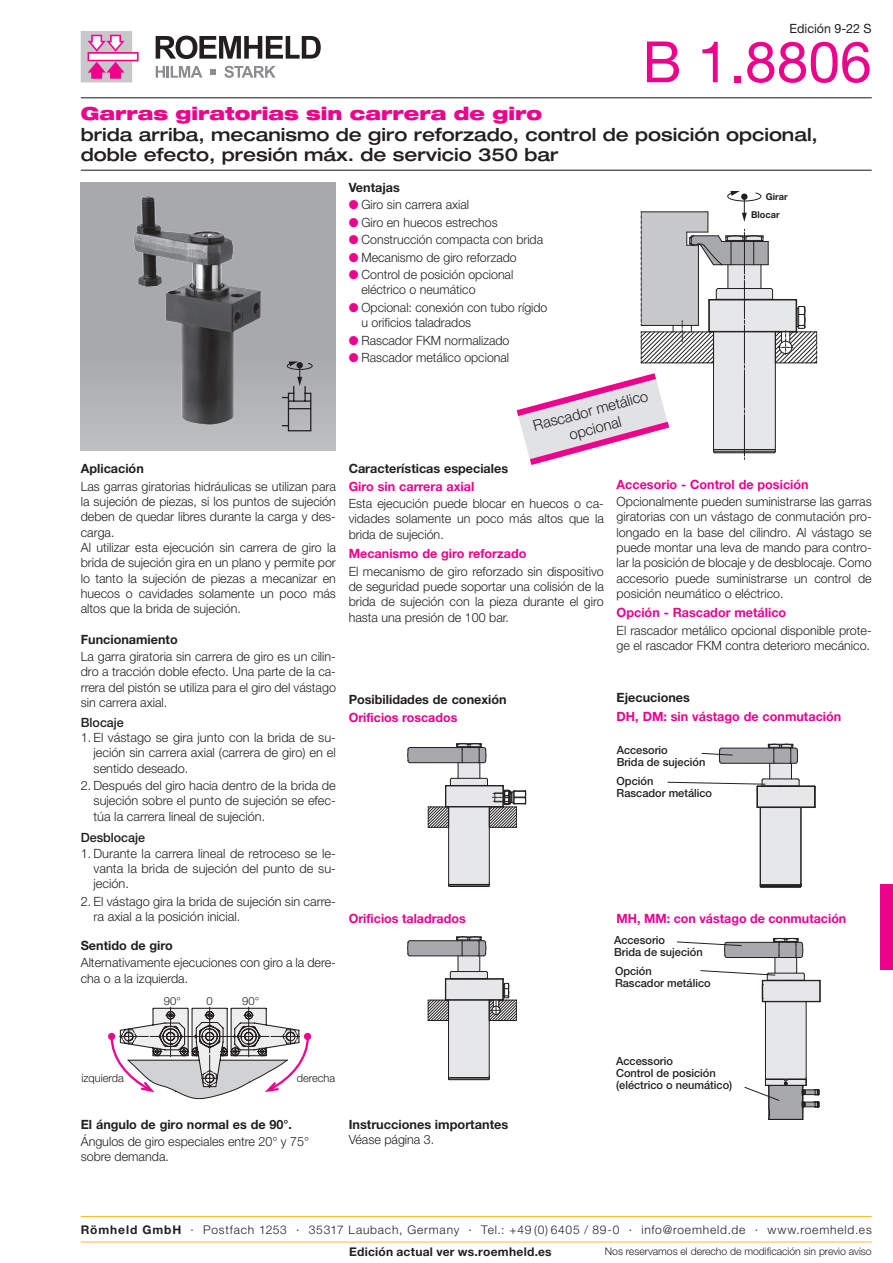
<style>
.page{position:relative;width:893px;height:1263px;background:#fff}
.page>*{position:absolute;margin:0;border:0;box-sizing:border-box;transform-origin:0 0}
.t1{font:57px "Helvetica Neue LT Pro";color:#ed028c}
.t2{font:500 expanded 18px/20.2px "Helvetica Neue LT Pro";color:#231f20}
.t3{font:900 expanded 18px "Helvetica Neue LT Pro";color:#ed028c}
.t4{font:300 15px/18px "Helvetica Neue LT Pro";color:#231f20;text-align:center}
.t5{font:300 12.75px/15.3px "Helvetica Neue LT Pro";color:#231f20}
.t6{font:700 12.75px "Helvetica Neue LT Pro";color:#ed028c}
.t7{font:700 12.75px "Helvetica Neue LT Pro";color:#231f20}
.t8{font:500 12.75px "Helvetica Neue LT Pro";color:#231f20}
.t9{font:12.75px "Helvetica Neue LT Pro";color:#231f20}
.t10{font:300 12px "Helvetica Neue LT Pro";letter-spacing:.065em;color:#231f20}
.t11{font:700 12px "Helvetica Neue LT Pro";letter-spacing:.025em;color:#231f20}
.t12{font:500 11.25px/12px "Helvetica Neue LT Pro";color:#231f20}
.t13{font:300 11.25px "Helvetica Neue LT Pro";color:#231f20}
.t14{font:300 10.5px "Helvetica Neue LT Pro";letter-spacing:-.005em;color:#231f20}
.t15{font:700 9.45px/18.1px "Helvetica Neue LT Pro";color:#231f20}
.s1{color:#ed028c}
.s2{font-weight:700}
</style>
<div class="page">
<svg style="left:156px;top:36px;width:165px;height:23px"></svg>
<svg style="left:156px;top:66px;width:46px;height:12px"></svg>
<svg style="left:224px;top:66px;width:52px;height:12px"></svg>
<svg style="left:210px;top:69px;width:6px;height:6px"></svg>
<svg style="left:81px;top:31px;width:58px;height:51px"></svg>
<hr style="left:81px;top:170px;width:791px;height:1px;background:#231f20">
<hr style="left:81px;top:97px;width:791px;height:1px;background:#231f20">
<div style="left:81px;top:183px;width:255px;height:267px;background:linear-gradient(to bottom,#a3a4a8,#b5b6b9)"></div>
<img style="left:95px;top:183px;width:227px;height:267px">
<svg style="left:281px;top:361px;width:32px;height:71px;background:#9a9b9e"></svg>
<svg style="left:407px;top:936px;width:110px;height:145px"></svg>
<svg style="left:407px;top:743px;width:120px;height:144px"></svg>
<div style="left:880px;top:884px;width:13px;height:85px;background:#ed028c"></div>
<div style="left:108px;top:1033px;width:7px;height:7px;border:2px solid #ed028c;border-radius:50%"></div>
<div style="left:304px;top:1033px;width:7px;height:7px;border:2px solid #ed028c;border-radius:50%"></div>
<svg style="left:109px;top:1007px;width:201px;height:92px"></svg>
<svg style="left:516px;top:191px;width:301px;height:274px"></svg>
<hr style="left:81px;top:1242px;width:791px;height:1px;background:#fdbd26">
<hr style="left:81px;top:1216px;width:791px;height:1px;background:#fdbd26">
<svg style="left:667px;top:743px;width:149px;height:145px"></svg>
<svg style="left:677px;top:937px;width:144px;height:183px"></svg>
<p class="t9" style="left:789px;top:20px;width:84px">Edición 9-22 S</p>
<h1 class="t1" style="left:642px;top:27px;width:231px">B 1.8806</h1>
<h2 class="t3" style="left:81px;top:102px;width:463px">Garras giratorias sin carrera de giro</h2>
<h2 class="t2" style="left:81px;top:123px;width:739px">brida arriba, mecanismo de giro reforzado, control de posición opcional, doble efecto, presión máx. de servicio 350 bar</h2>
<p class="t7" style="left:81px;top:461px;width:65px">Aplicación</p>
<p class="t5" style="left:81px;top:478px;width:257px">Las garras giratorias hidráulicas se utilizan para la sujeción de piezas, si los puntos de sujeción deben de quedar libres durante la carga y des&shy;carga.<br>Al utilizar esta ejecución sin carrera de giro la brida de sujeción gira en un plano y permite por lo tanto la sujeción de piezas a mecanizar en huecos o cavidades solamente un poco más altos que la brida de sujeción.</p>
<p class="t7" style="left:81px;top:631px;width:98px">Funcionamiento</p>
<p class="t5" style="left:81px;top:649px;width:257px;text-align:justify">La garra giratoria sin carrera de giro es un cilin&shy;dro a tracción doble efecto. Una parte de la ca&shy;rrera del pistón se utiliza para el giro del vástago sin carrera axial.</p>
<p class="t8" style="left:81px;top:714px;width:45px">Blocaje</p>
<p class="t5" style="left:94px;top:729px;width:244px;text-align:justify;text-indent:-13px">1. El vástago se gira junto con la brida de su&shy;jeción sin carrera axial (carrera de giro) en el sentido deseado.</p>
<p class="t5" style="left:94px;top:777px;width:244px;text-align:justify;text-indent:-13px">2. Después del giro hacia dentro de la brida de sujeción sobre el punto de sujeción se efec&shy;túa la carrera lineal de sujeción.</p>
<p class="t8" style="left:81px;top:830px;width:66px">Desblocaje</p>
<p class="t5" style="left:94px;top:845px;width:244px;text-align:justify;text-indent:-13px">1. Durante la carrera lineal de retroceso se le&shy;vanta la brida de sujeción del punto de su&shy;jeción.</p>
<p class="t5" style="left:94px;top:893px;width:244px;text-indent:-13px">2. El vástago gira la brida de sujeción sin carre&shy;ra axial a la posición inicial.</p>
<p class="t7" style="left:81px;top:937px;width:94px">Sentido de giro</p>
<p class="t5" style="left:81px;top:955px;width:257px">Alternativamente ejecuciones con giro a la dere&shy;cha o a la izquierda.</p>
<p class="t13" style="left:164px;top:994px;width:19px">90°</p>
<p class="t13" style="left:206px;top:994px;width:8px">0</p>
<p class="t13" style="left:242px;top:994px;width:19px">90°</p>
<p class="t7" style="left:349px;top:180px;width:53px">Ventajas</p>
<p class="t5" style="left:349px;top:197px;width:122px"><span class="s1">●</span> Giro sin carrera axial</p>
<p class="t5" style="left:349px;top:214px;width:151px"><span class="s1">●</span> Giro en huecos estrechos</p>
<p class="t5" style="left:349px;top:232px;width:196px"><span class="s1">●</span> Construcción compacta con brida</p>
<p class="t5" style="left:349px;top:249px;width:170px"><span class="s1">●</span> Mecanismo de giro reforzado</p>
<p class="t5" style="left:361px;top:267px;width:153px;text-indent:-13px"><span class="s1">●</span> Control de posición opcional eléctrico o neumático</p>
<p class="t5" style="left:361px;top:299px;width:188px;text-indent:-13px"><span class="s1">●</span> Opcional: conexión con tubo rígido u orificios taladrados</p>
<p class="t5" style="left:349px;top:332px;width:162px"><span class="s1">●</span> Rascador FKM normalizado</p>
<p class="t5" style="left:349px;top:350px;width:162px"><span class="s1">●</span> Rascador metálico opcional</p>
<p class="t4" style="left:531px;top:417px;width:120px;rotate:-15deg">Rascador metálico opcional</p>
<p class="t15" style="left:751px;top:188px;width:38px;text-indent:15px">Girar<br>Blocar</p>
<p class="t7" style="left:349px;top:461px;width:161px">Características especiales</p>
<p class="t6" style="left:349px;top:478px;width:127px">Giro sin carrera axial</p>
<p class="t5" style="left:349px;top:496px;width:257px;text-align:justify">Esta ejecución puede blocar en huecos o ca&shy;vidades solamente un poco más altos que la brida de sujeción.</p>
<p class="t6" style="left:349px;top:546px;width:179px">Mecanismo de giro reforzado</p>
<p class="t5" style="left:349px;top:563px;width:257px;text-align:justify">El mecanismo de giro reforzado sin dispositivo de seguridad puede soportar una colisión de la brida de sujeción con la pieza durante el giro hasta una presión de 100 bar.</p>
<p class="t6" style="left:617px;top:476px;width:194px">Accesorio - Control de posición</p>
<p class="t5" style="left:617px;top:494px;width:257px;text-align:justify">Opcionalmente pueden suministrarse las garras giratorias con un vástago de conmutación pro&shy;longado en la base del cilindro. Al vástago se puede montar una leva de mando para contro&shy;lar la posición de blocaje y de desblocaje. Como accesorio puede suministrarse un control de posición neumático o eléctrico.</p>
<p class="t6" style="left:617px;top:605px;width:171px">Opción - Rascador metálico</p>
<p class="t5" style="left:617px;top:622px;width:257px">El rascador metálico opcional disponible prote&shy;ge el rascador FKM contra deterioro mecánico.</p>
<p class="t7" style="left:349px;top:691px;width:159px">Posibilidades de conexión</p>
<p class="t6" style="left:349px;top:710px;width:110px">Orificios roscados</p>
<p class="t7" style="left:617px;top:690px;width:75px">Ejecuciones</p>
<p class="t6" style="left:617px;top:709px;width:226px">DH, DM: sin vástago de conmutación</p>
<p class="t12" style="left:617px;top:744px;width:90px">Accesorio<br>Brida de sujeción</p>
<p class="t12" style="left:617px;top:775px;width:97px">Opción<br>Rascador metálico</p>
<p class="t6" style="left:349px;top:910px;width:119px">Orificios taladrados</p>
<p class="t6" style="left:617px;top:910px;width:231px">MH, MM: con vástago de conmutación</p>
<p class="t12" style="left:614px;top:933px;width:90px">Accesorio<br>Brida de sujeción</p>
<p class="t12" style="left:615px;top:964px;width:97px">Opción<br>Rascador metálico</p>
<p class="t13" style="left:81px;top:1071px;width:44px">izquierda</p>
<p class="t13" style="left:297px;top:1071px;width:40px">derecha</p>
<p class="t7" style="left:81px;top:1116px;width:213px">El ángulo de giro normal es de 90°.</p>
<p class="t5" style="left:81px;top:1133px;width:230px">Ángulos de giro especiales entre 20° y 75° sobre demanda.</p>
<p class="t7" style="left:349px;top:1116px;width:161px">Instrucciones importantes</p>
<p class="t5" style="left:349px;top:1131px;width:87px">Véase página 3.</p>
<p class="t12" style="left:616px;top:1055px;width:118px">Accessorio<br>Control de posición (eléctrico o neumático)</p>
<p class="t10" style="left:81px;top:1222px;width:792px"><span class="s2">Römheld GmbH</span> · Postfach 1253 · 35317 Laubach, Germany · Tel.: +49 (0) 6405 / 89-0 · info@roemheld.de · www.roemheld.es</p>
<p class="t11" style="left:349px;top:1244px;width:204px">Edición actual ver ws.roemheld.es</p>
<p class="t14" style="left:605px;top:1244px;width:268px">Nos reservamos el derecho de modificación sin previo aviso</p>
</div>
